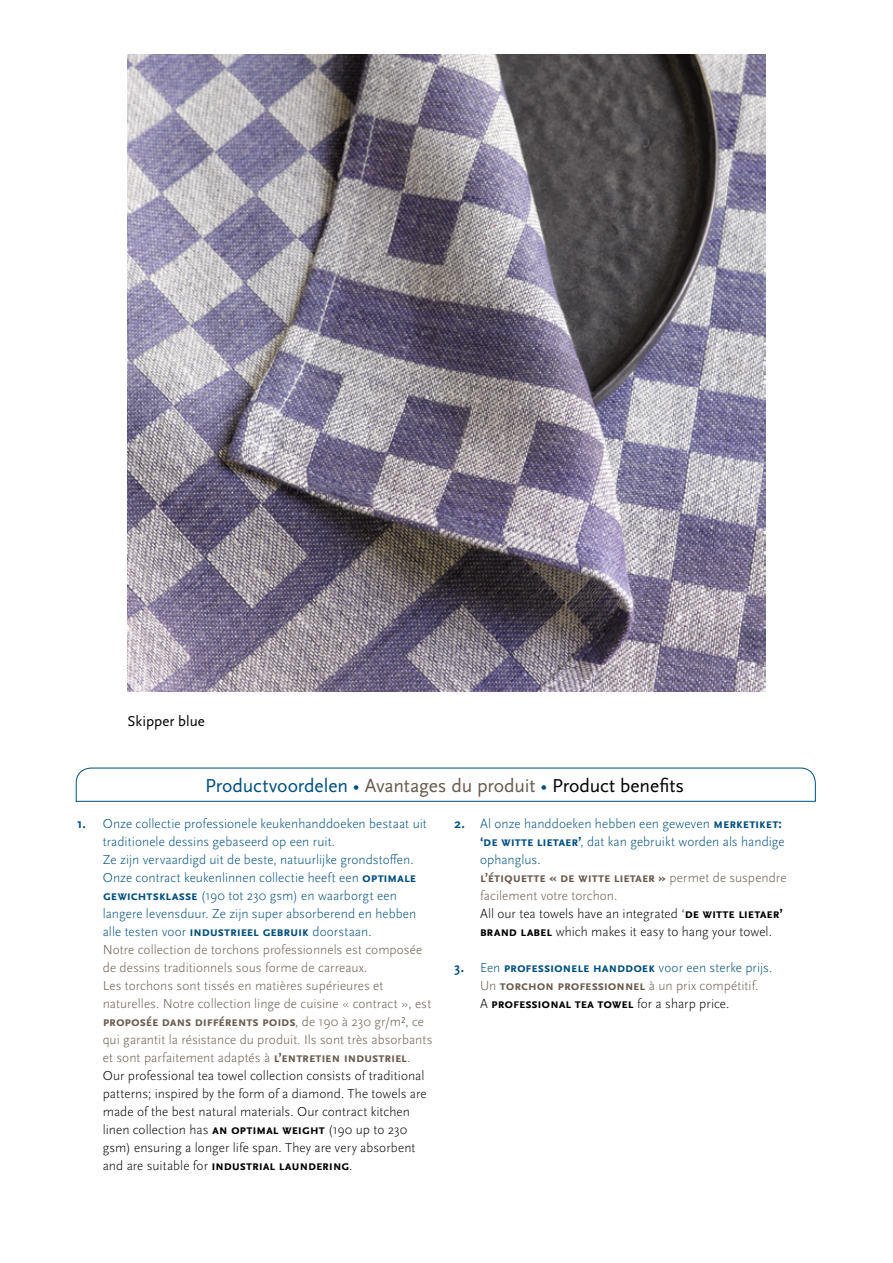
<style>
.page{position:relative;width:893px;height:1263px;background:#fff}
.page>*{position:absolute;margin:0;border:0;box-sizing:border-box;transform-origin:0 0}
.t1{font:19.5px "Scala Sans OT";letter-spacing:-.005em;color:#004f7e}
.t2{font:15px "Scala Sans OT";color:#000}
.t3{font:300 13.5px/18px "Scala Sans OT";letter-spacing:.005em;color:#695c4f}
.t4{font:300 13.5px/18px "Scala Sans OT";letter-spacing:.005em;color:#004f7e}
.t5{font:700 13.5px/18px "Scala Sans OT";letter-spacing:-.015em;color:#004f7e}
.s1{color:#695c4f}
.s2{color:#000}
.s3{font-weight:700;color:#004f7e}
.s4{color:#004f7e}
.s5{font-weight:700}
.s6{font-weight:700;color:#000}
.s7{font-weight:700;color:#695c4f}
.s8{font-weight:300}
.s9{font-weight:300;color:#695c4f}
.s10{font-weight:300;color:#000}
</style>
<div class="page">
<img style="left:128px;top:54px;width:637px;height:638px">
<svg style="left:75px;top:767px;width:741px;height:35px"></svg>
<p class="t2" style="left:128px;top:713px;width:79px">Skipper blue</p>
<h1 class="t1" style="left:205px;top:775px;width:480px">Productvoordelen • <span class="s1">Avantages du produit</span> • <span class="s2">Product benefits</span></h1>
<p class="t3" style="left:103px;top:815px;width:331px;text-indent:-26px"><span class="s3">1.</span> <span class="s4">Onze collectie professionele keukenhanddoeken bestaat uit traditionele dessins gebaseerd op een ruit.<br>Ze zijn vervaardigd uit de beste, natuurlijke grondstoffen.<br>Onze contract keukenlinnen collectie heeft een</span> <span class="s3">optimale gewichtsklasse</span> <span class="s4">(190 tot 230 gsm) en waarborgt een langere levensduur. Ze zijn super absorberend en hebben alle testen voor</span> <span class="s3">industrieel gebruik</span> <span class="s4">doorstaan.<br></span>Notre collection de torchons professionnels est composée de dessins traditionnels sous forme de carreaux.<br>Les torchons sont tissés en matières supérieures et naturelles. Notre collection linge de cuisine « contract », est <span class="s5">proposée dans différents poids</span>, de 190 à 230 gr/m², ce qui garantit la résistance du produit. Ils sont très absorbants et sont parfaitement adaptés à <span class="s5">l’entretien industriel</span>.<br><span class="s2">Our professional tea towel collection consists of traditional patterns; inspired by the form of a diamond. The towels are made of the best natural materials. Our contract kitchen linen collection has</span> <span class="s6">an optimal weight</span> <span class="s2">(190 up to 230 gsm) ensuring a longer life span. They are very absorbent and are suitable for</span> <span class="s6">industrial laundering</span><span class="s2">.</span></p>
<p class="t4" style="left:480px;top:815px;width:308px;text-indent:-26px"><span class="s5">2.</span> Al onze handdoeken hebben een geweven <span class="s5">merketiket: ‘de witte lietaer’</span>, dat kan gebruikt worden als handige ophanglus.<br><span class="s7">l’étiquette « de witte lietaer »</span> <span class="s1">permet de suspendre facilement votre torchon.<br></span><span class="s2">All our tea towels have an integrated ‘</span><span class="s6">de witte lietaer’ brand label</span> <span class="s2">which makes it easy to hang your towel.</span></p>
<p class="t5" style="left:480px;top:959px;width:294px;text-indent:-26px">3. <span class="s8">Een</span> professionele handdoek <span class="s8">voor een sterke prijs.<br></span><span class="s9">Un</span> <span class="s1">torchon professionnel</span> <span class="s9">à un prix compétitif.<br></span><span class="s10">A</span> <span class="s2">professional tea towel</span> <span class="s10">for a sharp price.</span></p>
</div>
